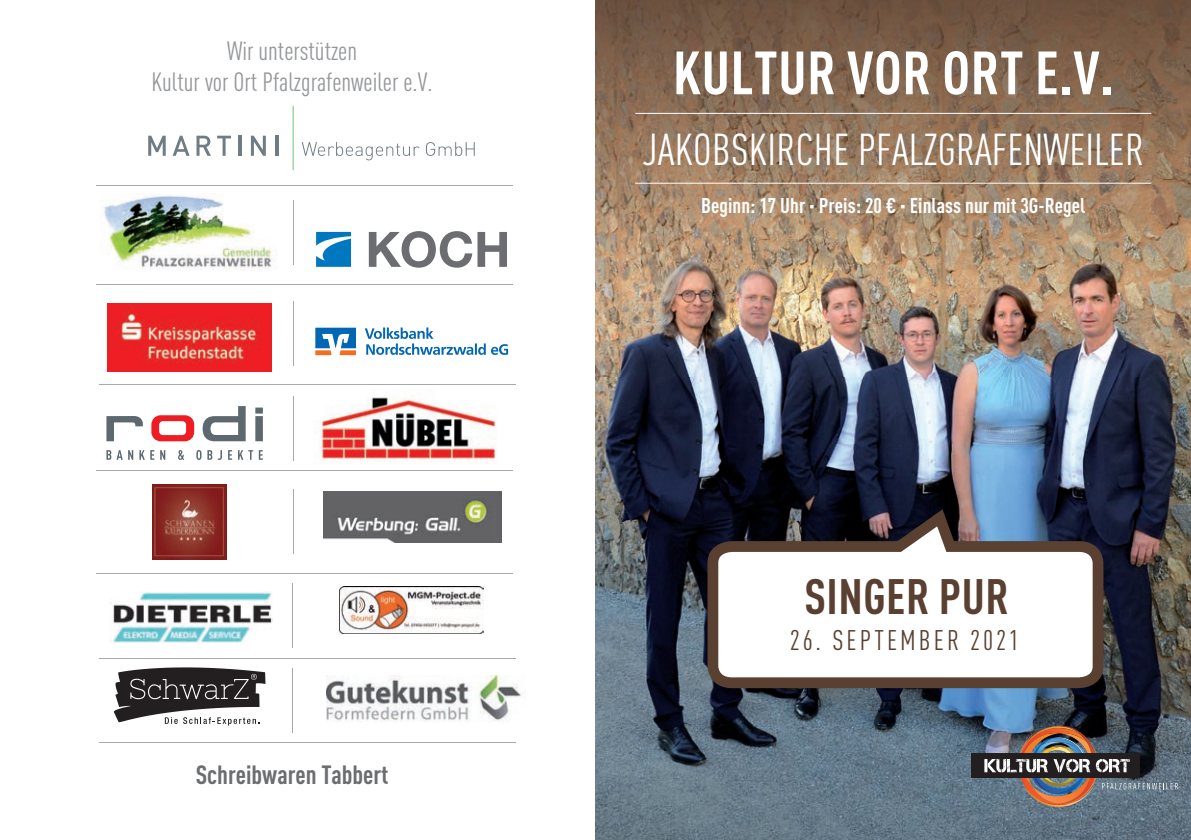
<style>
.page{position:relative;width:1191px;height:840px;background:#fff}
.page>*{position:absolute;margin:0;border:0;box-sizing:border-box;transform-origin:0 0}
.t1{font:700 condensed 60px "DINOT";letter-spacing:.01em;color:#fff}
.t2{font:700 condensed 49px "DINOT";letter-spacing:.01em;color:#594031}
.t3{font:condensed 44px "DINOT";letter-spacing:.005em;color:#fff}
.t4{font:condensed 28px "DINOT";letter-spacing:.11em;color:#594031}
.t5{font:condensed 26px/30.4px "DINOT";color:#95979a;text-align:center}
.t6{font:700 condensed 26px "DINOT";color:#6c6d70}
.t7{font:700 condensed 21px "DINOT";letter-spacing:.005em;color:#fff}
</style>
<div class="page">
<svg style="left:315px;top:327px;width:41px;height:28px"></svg>
<svg style="left:365px;top:327px;width:143px;height:27px"></svg>
<hr style="left:292px;top:107px;width:2px;height:63px;background:#83c88b">
<svg style="left:302px;top:142px;width:117px;height:18px"></svg>
<svg style="left:426px;top:142px;width:49px;height:14px"></svg>
<svg style="left:148px;top:136px;width:18px;height:20px"></svg>
<svg style="left:173px;top:136px;width:17px;height:20px"></svg>
<svg style="left:196px;top:136px;width:15px;height:20px"></svg>
<svg style="left:217px;top:136px;width:14px;height:20px"></svg>
<hr style="left:239px;top:136px;width:3px;height:20px;background:#6f7c83">
<svg style="left:251px;top:136px;width:15px;height:20px"></svg>
<hr style="left:275px;top:136px;width:3px;height:20px;background:#6f7c83">
<img style="left:103px;top:193px;width:174px;height:77px">
<hr style="left:293px;top:200px;width:1px;height:64px;background:#a8a9ad">
<hr style="left:293px;top:300px;width:1px;height:65px;background:#a8a9ad">
<hr style="left:293px;top:396px;width:1px;height:64px;background:#a8a9ad">
<hr style="left:96px;top:284px;width:417px;height:1px;background:#a8a9ad">
<hr style="left:96px;top:185px;width:417px;height:1px;background:#a8a9ad">
<hr style="left:99px;top:384px;width:417px;height:1px;background:#a8a9ad">
<hr style="left:96px;top:573px;width:417px;height:1px;background:#a8a9ad">
<hr style="left:96px;top:470px;width:417px;height:1px;background:#a8a9ad">
<hr style="left:99px;top:657px;width:417px;height:1px;background:#a8a9ad">
<svg style="left:369px;top:231px;width:137px;height:36px"></svg>
<svg style="left:316px;top:232px;width:35px;height:35px"></svg>
<svg style="left:106px;top:416px;width:37px;height:25px"></svg>
<svg style="left:151px;top:415px;width:43px;height:26px"></svg>
<svg style="left:203px;top:406px;width:43px;height:35px"></svg>
<svg style="left:255px;top:407px;width:8px;height:34px"></svg>
<svg style="left:106px;top:450px;width:5px;height:9px"></svg>
<svg style="left:117px;top:450px;width:16px;height:9px"></svg>
<svg style="left:139px;top:450px;width:15px;height:9px"></svg>
<svg style="left:160px;top:450px;width:5px;height:9px"></svg>
<svg style="left:178px;top:450px;width:6px;height:9px"></svg>
<svg style="left:196px;top:450px;width:5px;height:9px"></svg>
<svg style="left:207px;top:450px;width:15px;height:9px"></svg>
<svg style="left:228px;top:450px;width:4px;height:9px"></svg>
<svg style="left:238px;top:450px;width:15px;height:9px"></svg>
<svg style="left:259px;top:450px;width:4px;height:9px"></svg>
<img style="left:314px;top:397px;width:182px;height:64px">
<img style="left:107px;top:303px;width:165px;height:68px">
<hr style="left:293px;top:489px;width:1px;height:64px;background:#a8a9ad">
<hr style="left:293px;top:583px;width:1px;height:64px;background:#a8a9ad">
<img style="left:324px;top:491px;width:177px;height:51px">
<img style="left:339px;top:586px;width:145px;height:47px">
<img style="left:152px;top:484px;width:74px;height:75px">
<img style="left:111px;top:591px;width:161px;height:50px">
<img style="left:595px;top:0;width:596px;height:839px">
<div style="left:971px;top:753px;width:169px;height:24px;background:#231f20"></div>
<img style="left:984px;top:725px;width:194px;height:81px">
<svg style="left:595px;top:0;width:1px;height:443px"></svg>
<hr style="left:635px;top:183px;width:516px;height:1px;background:#fff">
<hr style="left:635px;top:113px;width:516px;height:1px;background:#fff">
<svg style="left:702px;top:500px;width:406px;height:193px"></svg>
<hr style="left:99px;top:742px;width:417px;height:1px;background:#a8a9ad">
<hr style="left:293px;top:667px;width:1px;height:65px;background:#a8a9ad">
<img style="left:326px;top:675px;width:200px;height:47px">
<svg style="left:114px;top:667px;width:151px;height:58px"></svg>
<p class="t5" style="left:152px;top:36px;width:282px">Wir unterstützen<br>Kultur vor Ort Pfalzgrafenweiler e.V.</p>
<p class="t6" style="left:196px;top:758px;width:194px">Schreibwaren Tabbert</p>
<h1 class="t1" style="left:673px;top:36px;width:442px">KULTUR VOR ORT E.V.</h1>
<h3 class="t3" style="left:642px;top:124px;width:503px">JAKOBSKIRCHE PFALZGRAFENWEILER</h3>
<p class="t7" style="left:701px;top:192px;width:386px">Beginn: 17 Uhr · Preis: 20 € · Einlass nur mit 3G-Regel</p>
<h2 class="t2" style="left:804px;top:566px;width:206px">SINGER PUR</h2>
<p class="t4" style="left:790px;top:623px;width:231px">26. SEPTEMBER 2021</p>
</div>
